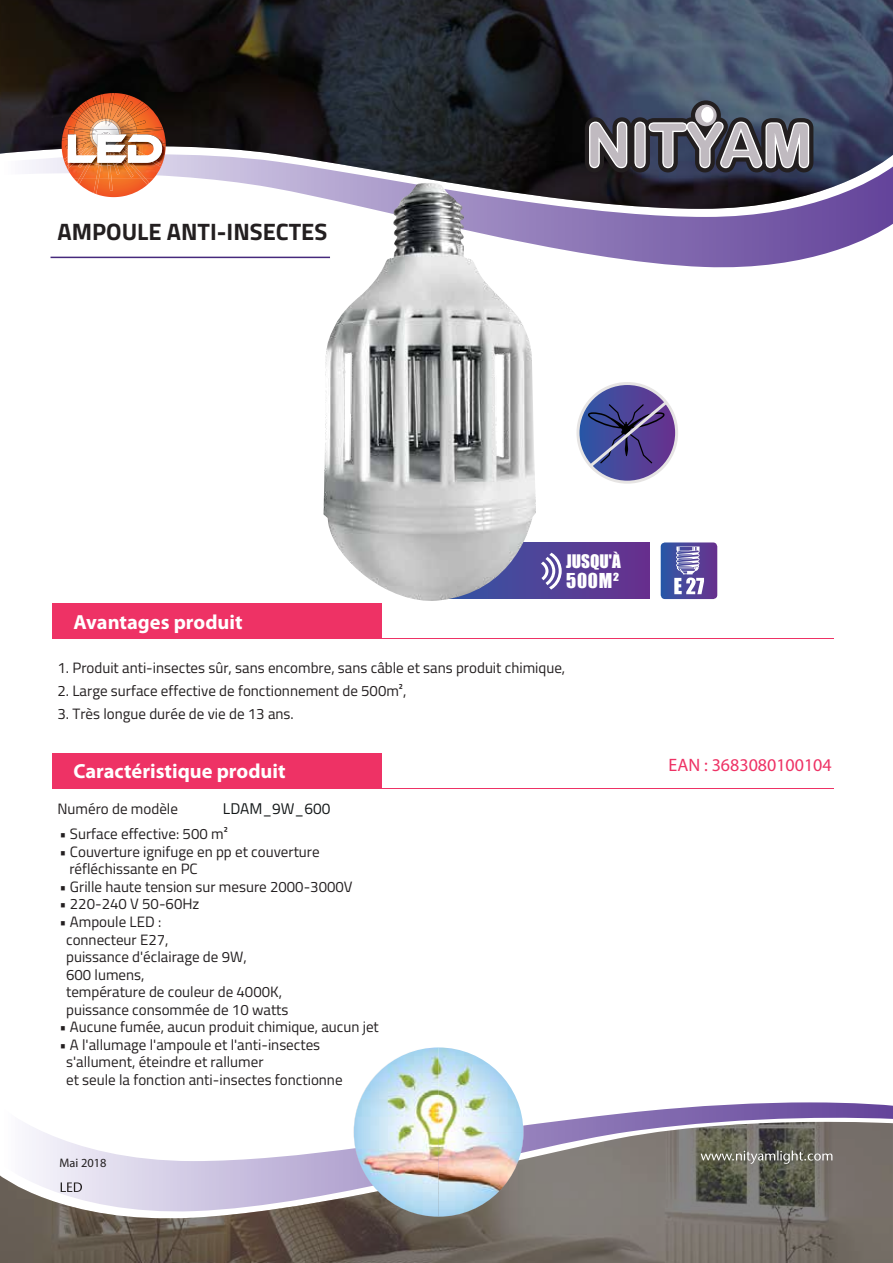
<style>
.page{position:relative;width:893px;height:1263px;background:#fff}
.page>*{position:absolute;margin:0;border:0;box-sizing:border-box;transform-origin:0 0}
.t1{font:700 23.7px "Titillium Web";color:#231f20}
.t2{font:700 20.4px "Myriad Pro";color:#fff}
.t3{font:18.9px "Impact";letter-spacing:.04em;color:#fff}
.t4{font:18px "Myriad Pro";color:#ee3265}
.t5{font:17.1px "Impact";color:#fff}
.t6{font:15.45px "Titillium Web";color:#131718}
.t7{font:15px/17.5px "Titillium Web";color:#231f20}
.t8{font:12.45px "Myriad Pro";color:#231f20}
</style>
<div class="page">
<svg style="left:0;top:1216px;width:893px;height:47px;background:#6b6259"></svg>
<svg style="left:0;top:0;width:893px;height:154px;background:#292d37"></svg>
<div style="left:429px;top:542px;width:220px;height:57px;background:#5d3992"></div>
<svg style="left:536px;top:548px;width:26px;height:46px"></svg>
<svg style="left:661px;top:542px;width:56px;height:57px;background:#6b66ac"></svg>
<div style="left:52px;top:753px;width:330px;height:36px;background:#ee3265"></div>
<svg style="left:29px;top:154px;width:864px;height:114px"></svg>
<svg style="left:0;top:1102px;width:893px;height:114px"></svg>
<hr style="left:60px;top:788px;width:773px;height:1px;background:#ee3265">
<img style="left:62px;top:93px;width:104px;height:101px">
<hr style="left:51px;top:257px;width:279px;height:1px;background:#46297c">
<svg style="left:701px;top:1150px;width:131px;height:14px;background:#7e7e73"></svg>
<svg style="left:61px;top:1182px;width:21px;height:10px"></svg>
<img style="left:354px;top:1047px;width:169px;height:169px">
<div style="left:52px;top:603px;width:330px;height:36px;background:#ee3265"></div>
<svg style="left:585px;top:100px;width:228px;height:72px;background:#6e6f7a"></svg>
<hr style="left:60px;top:638px;width:773px;height:1px;background:#ee3265">
<img style="left:323px;top:183px;width:213px;height:418px">
<svg style="left:494px;top:350px;width:2px;height:106px"></svg>
<svg style="left:578px;top:383px;width:99px;height:99px;background:#625da5"></svg>
<svg style="left:586px;top:398px;width:84px;height:72px;background:#534c93"></svg>
<div style="left:576px;top:382px;width:102px;height:102px;border:3px solid #e6e4e3;border-radius:50%"></div>
<h1 class="t1" style="left:58px;top:214px;width:271px">AMPOULE ANTI-INSECTES</h1>
<h2 class="t2" style="left:73px;top:609px;width:171px">Avantages produit</h2>
<p class="t5" style="left:566px;top:548px;width:56px">JUSQU'À</p>
<p class="t3" style="left:566px;top:566px;width:54px">500M²</p>
<p class="t7" style="left:58px;top:658px;width:509px">1. Produit anti-insectes sûr, sans encombre, sans câble et sans produit chimique,</p>
<p class="t7" style="left:58px;top:681px;width:350px">2. Large surface effective de fonctionnement de 500m²,</p>
<p class="t7" style="left:58px;top:704px;width:238px">3. Très longue durée de vie de 13 ans.</p>
<h2 class="t2" style="left:73px;top:757px;width:214px">Caractéristique produit</h2>
<p class="t4" style="left:669px;top:754px;width:165px">EAN : 3683080100104</p>
<p class="t7" style="left:58px;top:799px;width:122px">Numéro de modèle</p>
<p class="t6" style="left:223px;top:797px;width:109px">LDAM_9W_600</p>
<p class="t7" style="left:60px;top:824px;width:170px">• Surface effective: 500 m²</p>
<p class="t7" style="left:69px;top:842px;width:252px;text-indent:-10px">• Couverture ignifuge en pp et couverture réfléchissante en PC</p>
<p class="t7" style="left:60px;top:877px;width:295px">• Grille haute tension sur mesure 2000-3000V</p>
<p class="t7" style="left:60px;top:895px;width:141px">• 220-240 V 50-60Hz</p>
<p class="t7" style="left:66px;top:912px;width:224px;text-indent:-7px">• Ampoule LED :<br>connecteur E27,<br>puissance d'éclairage de 9W,<br>600 lumens,<br>température de couleur de 4000K, puissance consommée de 10 watts</p>
<p class="t7" style="left:60px;top:1017px;width:321px">• Aucune fumée, aucun produit chimique, aucun jet</p>
<p class="t7" style="left:66px;top:1035px;width:278px;text-indent:-7px">• A l'allumage l'ampoule et l'anti-insectes s'allument, éteindre et rallumer<br>et seule la fonction anti-insectes fonctionne</p>
<p class="t8" style="left:59px;top:1155px;width:49px">Mai 2018</p>
</div>
